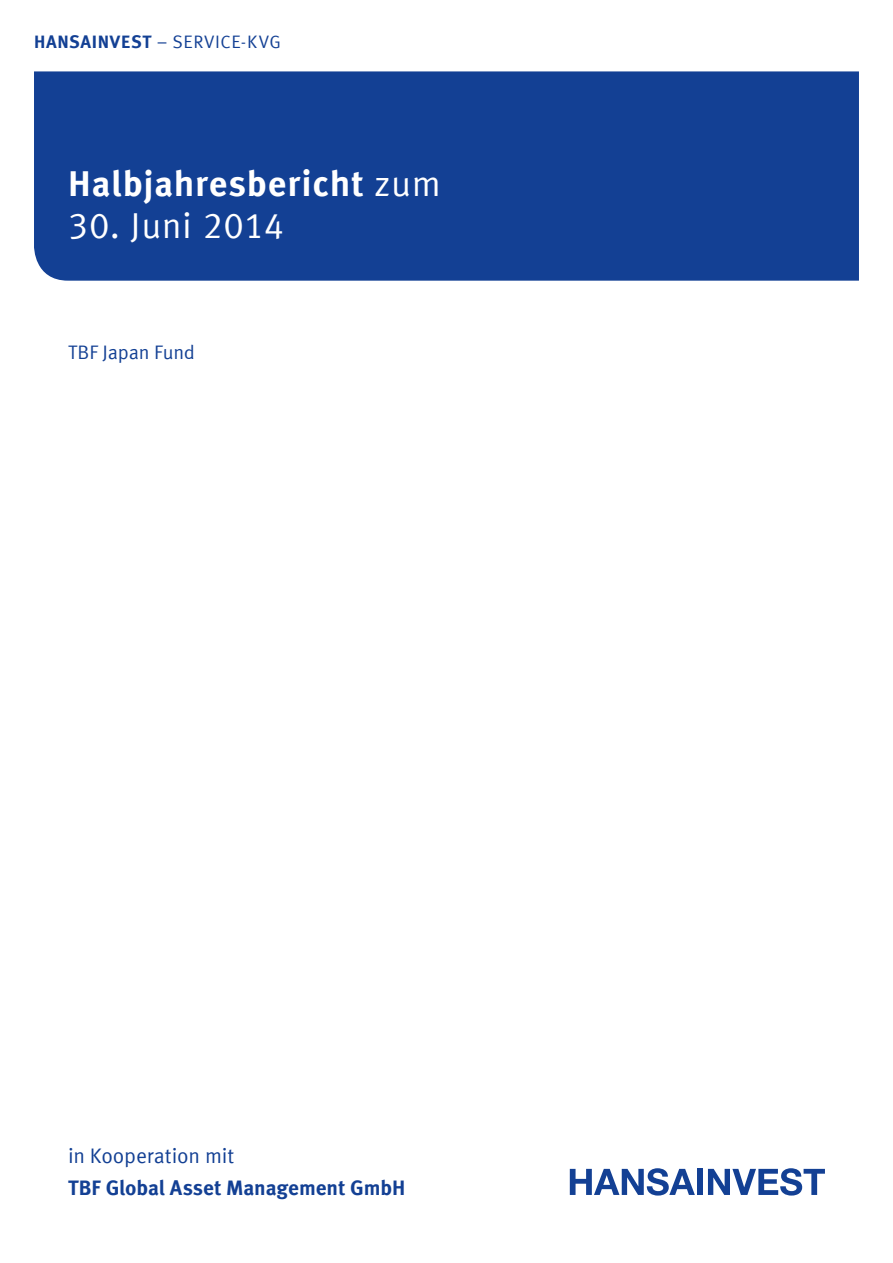
<style>
.page{position:relative;width:893px;height:1263px;background:#fff}
.page>*{position:absolute;margin:0;border:0;box-sizing:border-box;transform-origin:0 0}
.t1{font:700 36px "Meta Offc Pro";letter-spacing:.02em;color:#fff}
.t2{font:36px "Meta Offc Pro Norm";letter-spacing:.015em;color:#fff}
.t3{font:700 21px "Meta Offc Pro";letter-spacing:-.005em;color:#134094}
.t4{font:21px "Meta Offc Pro Norm";letter-spacing:-.01em;color:#134094}
.t5{font:19.5px "Meta Offc Pro Norm";letter-spacing:-.005em;color:#134094}
.t6{font:18px "Meta Offc Pro Norm";letter-spacing:.03em;color:#134094}
.s1{font-family:"Meta Offc Pro";font-weight:700}
.s2{font-family:"Meta Offc Pro Norm";font-weight:400}
</style>
<div class="page">
<div style="left:34px;top:71px;width:825px;height:210px;background:#134094"></div>
<svg style="left:570px;top:1168px;width:125px;height:27px"></svg>
<div style="left:697px;top:1169px;width:6px;height:26px;background:#134094"></div>
<svg style="left:708px;top:1168px;width:117px;height:27px"></svg>
<p class="t6" style="left:34px;top:28px;width:248px"><span class="s1">HANSAINVEST</span> – SERVICE-KVG</p>
<h1 class="t1" style="left:68px;top:155px;width:374px">Halbjahresbericht <span class="s2">zum</span></h1>
<h1 class="t2" style="left:68px;top:198px;width:218px">30. Juni 2014</h1>
<p class="t5" style="left:68px;top:338px;width:129px">TBF Japan Fund</p>
<p class="t4" style="left:68px;top:1140px;width:168px">in Kooperation mit</p>
<p class="t3" style="left:68px;top:1171px;width:339px">TBF Global Asset Management GmbH</p>
</div>
